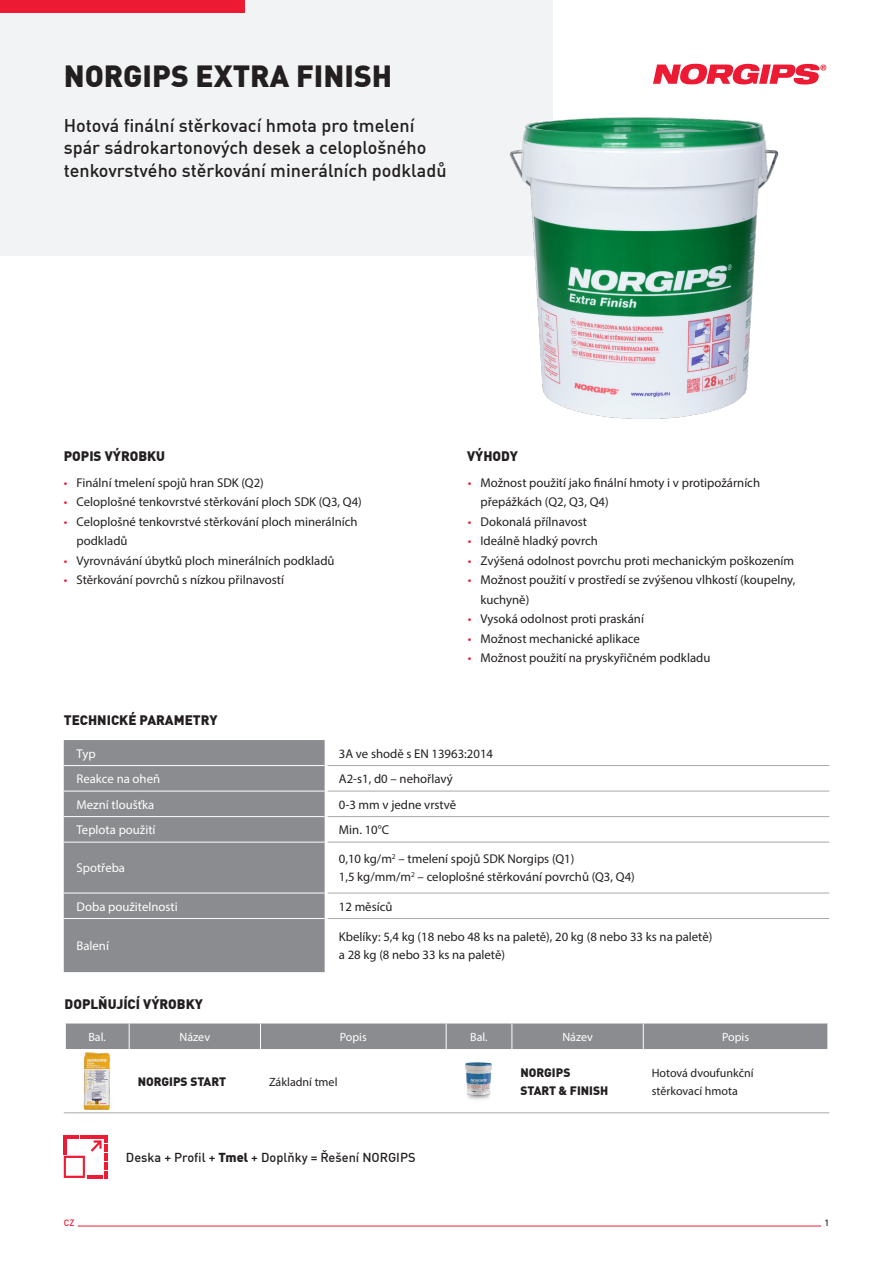
<style>
.page{position:relative;width:893px;height:1263px;background:#fff}
.page>*{position:absolute;margin:0;border:0;box-sizing:border-box;transform-origin:0 0}
.t1{font:900 30px "DIN Offc Pro";color:#231f20}
.t2{font:500 18px/22.5px "DIN Offc Pro";color:#231f20}
.header_2{font:900 13.5px "DIN Offc Pro";color:#231f20}
.t3{font:12.75px/19.5px "Myriad Pro";color:#231f20}
.t4{font:12.75px "Myriad Pro";color:#fff}
.t5{font:500 12.75px "DIN Offc Pro";color:#231f20}
.txt{font:12px/18px "Myriad Pro";color:#231f20}
.txt-2{font:900 12px/18px "DIN Offc Pro";color:#231f20}
.t6{font:12px "Myriad Pro";color:#fff}
.t7{font:500 9px "DIN Offc Pro";color:#ed1a33}
.t8{font:500 9px "DIN Offc Pro";color:#231f20}
.s1{color:#ed1a33}
.s2{font-weight:900}
</style>
<div class="page">
<div style="left:0;top:0;width:553px;height:255px;background:#f2f3f4"></div>
<div style="left:0;top:0;width:244px;height:13px;background:#ed1a33"></div>
<svg style="left:653px;top:64px;width:173px;height:20px"></svg>
<hr style="left:78px;top:1226px;width:743px;height:1px;background:#ed1a33">
<div style="left:65px;top:1023px;width:763px;height:26px;background:#8a8c8f"></div>
<hr style="left:64px;top:1112px;width:65px;height:1px;background:#a8a9ad">
<hr style="left:129px;top:1112px;width:131px;height:1px;background:#a8a9ad">
<hr style="left:260px;top:1112px;width:186px;height:1px;background:#a8a9ad">
<hr style="left:446px;top:1112px;width:66px;height:1px;background:#a8a9ad">
<hr style="left:512px;top:1112px;width:131px;height:1px;background:#a8a9ad">
<hr style="left:643px;top:1112px;width:186px;height:1px;background:#a8a9ad">
<img style="left:83px;top:1052px;width:27px;height:58px">
<img style="left:465px;top:1062px;width:27px;height:38px">
<div style="left:64px;top:740px;width:261px;height:232px;background:#8a8c8f"></div>
<hr style="left:64px;top:765px;width:261px;height:1px;background:#fff">
<hr style="left:64px;top:791px;width:261px;height:1px;background:#fff">
<hr style="left:64px;top:816px;width:261px;height:1px;background:#fff">
<hr style="left:64px;top:842px;width:261px;height:1px;background:#fff">
<hr style="left:64px;top:893px;width:261px;height:1px;background:#fff">
<hr style="left:64px;top:918px;width:261px;height:1px;background:#fff">
<hr style="left:328px;top:765px;width:501px;height:1px;background:#a8a9ad">
<hr style="left:328px;top:791px;width:501px;height:1px;background:#a8a9ad">
<hr style="left:328px;top:816px;width:501px;height:1px;background:#a8a9ad">
<hr style="left:328px;top:842px;width:501px;height:1px;background:#a8a9ad">
<hr style="left:328px;top:893px;width:501px;height:1px;background:#a8a9ad">
<hr style="left:328px;top:918px;width:501px;height:1px;background:#a8a9ad">
<svg style="left:64px;top:1135px;width:43px;height:44px"></svg>
<img style="left:467px;top:117px;width:312px;height:302px">
<p class="t1" style="left:64px;top:52px;width:330px">NORGIPS EXTRA FINISH</p>
<p class="t2" style="left:64px;top:113px;width:384px">Hotová finální stěrkovací hmota pro tmelení spár sádrokartonových desek a celoplošného tenkovrstvého stěrkování minerálních podkladů</p>
<p class="header_2" style="left:64px;top:446px;width:103px">POPIS VÝROBKU</p>
<p class="header_2" style="left:467px;top:446px;width:52px">VÝHODY</p>
<p class="t3" style="left:64px;top:472px;width:202px"><span class="s1">•</span> Finální tmelení spojů hran SDK (Q2)</p>
<p class="t3" style="left:64px;top:492px;width:300px"><span class="s1">•</span> Celoplošné tenkovrstvé stěrkování ploch SDK (Q3, Q4)</p>
<p class="t3" style="left:77px;top:511px;width:283px;text-indent:-13px"><span class="s1">•</span> Celoplošné tenkovrstvé stěrkování ploch minerálních podkladů</p>
<p class="t3" style="left:64px;top:550px;width:272px"><span class="s1">•</span> Vyrovnávání úbytků ploch minerálních podkladů</p>
<p class="t3" style="left:64px;top:570px;width:222px"><span class="s1">•</span> Stěrkování povrchů s nízkou přilnavostí</p>
<p class="header_2" style="left:64px;top:709px;width:155px">TECHNICKÉ PARAMETRY</p>
<p class="t3" style="left:480px;top:472px;width:281px;text-indent:-13px"><span class="s1">•</span> Možnost použití jako finální hmoty i v protipožárních přepážkách (Q2, Q3, Q4)</p>
<p class="t3" style="left:468px;top:511px;width:121px"><span class="s1">•</span> Dokonalá přílnavost</p>
<p class="t3" style="left:468px;top:531px;width:132px"><span class="s1">•</span> Ideálně hladký povrch</p>
<p class="t3" style="left:468px;top:550px;width:328px"><span class="s1">•</span> Zvýšená odolnost povrchu proti mechanickým poškozením</p>
<p class="t3" style="left:480px;top:570px;width:316px;text-indent:-13px"><span class="s1">•</span> Možnost použití v prostředí se zvýšenou vlhkostí (koupelny, kuchyně)</p>
<p class="t3" style="left:468px;top:609px;width:178px"><span class="s1">•</span> Vysoká odolnost proti praskání</p>
<p class="t3" style="left:468px;top:628px;width:174px"><span class="s1">•</span> Možnost mechanické aplikace</p>
<p class="t3" style="left:468px;top:648px;width:244px"><span class="s1">•</span> Možnost použití na pryskyřičném podkladu</p>
<p class="t4" style="left:77px;top:745px;width:21px">Typ</p>
<p class="t3" style="left:339px;top:743px;width:156px">3A ve shodě s EN 13963:2014</p>
<p class="t4" style="left:77px;top:771px;width:85px">Reakce na oheň</p>
<p class="t3" style="left:339px;top:769px;width:115px">A2-s1, d0 – nehořlavý</p>
<p class="t4" style="left:77px;top:796px;width:79px">Mezní tloušťka</p>
<p class="t3" style="left:339px;top:794px;width:119px">0-3 mm v jedne vrstvě</p>
<p class="t4" style="left:77px;top:822px;width:81px">Teplota použití</p>
<p class="t3" style="left:339px;top:820px;width:52px">Min. 10°C</p>
<p class="t4" style="left:77px;top:860px;width:50px">Spotřeba</p>
<p class="t3" style="left:339px;top:849px;width:237px">0,10 kg/m<sup>2</sup> – tmelení spojů SDK Norgips (Q1)</p>
<p class="t3" style="left:339px;top:867px;width:297px">1,5 kg/mm/m<sup>2</sup> – celoplošné stěrkování povrchů (Q3, Q4)</p>
<p class="t4" style="left:77px;top:898px;width:103px">Doba použitelnosti</p>
<p class="t3" style="left:339px;top:896px;width:55px">12 měsíců</p>
<p class="t4" style="left:77px;top:938px;width:34px">Balení</p>
<p class="t3" style="left:339px;top:928px;width:375px;line-height:18px">Kbelíky: 5,4 kg (18 nebo 48 ks na paletě), 20 kg (8 nebo 33 ks na paletě) a 28 kg (8 nebo 33 ks na paletě)</p>
<p class="header_2" style="left:65px;top:993px;width:140px">DOPLŇUJÍCÍ VÝROBKY</p>
<p class="t6" style="left:88px;top:1029px;width:19px">Bal.</p>
<p class="t6" style="left:180px;top:1029px;width:32px">Název</p>
<p class="t6" style="left:340px;top:1029px;width:29px">Popis</p>
<p class="t6" style="left:470px;top:1029px;width:19px">Bal.</p>
<p class="t6" style="left:562px;top:1029px;width:32px">Název</p>
<p class="t6" style="left:722px;top:1029px;width:29px">Popis</p>
<p class="txt-2" style="left:138px;top:1071px;width:90px">NORGIPS START</p>
<p class="txt" style="left:269px;top:1072px;width:70px">Základní tmel</p>
<p class="txt-2" style="left:520px;top:1062px;width:89px">NORGIPS<br>START &amp; FINISH</p>
<p class="txt" style="left:652px;top:1063px;width:103px">Hotová dvoufunkční stěrkovací hmota</p>
<p class="t5" style="left:126px;top:1147px;width:291px">Deska + Profil + <span class="s2">Tmel</span> + Doplňky = Řešení NORGIPS</p>
<p class="t7" style="left:64px;top:1216px;width:12px">CZ</p>
<p class="t8" style="left:824px;top:1216px;width:6px">1</p>
</div>
